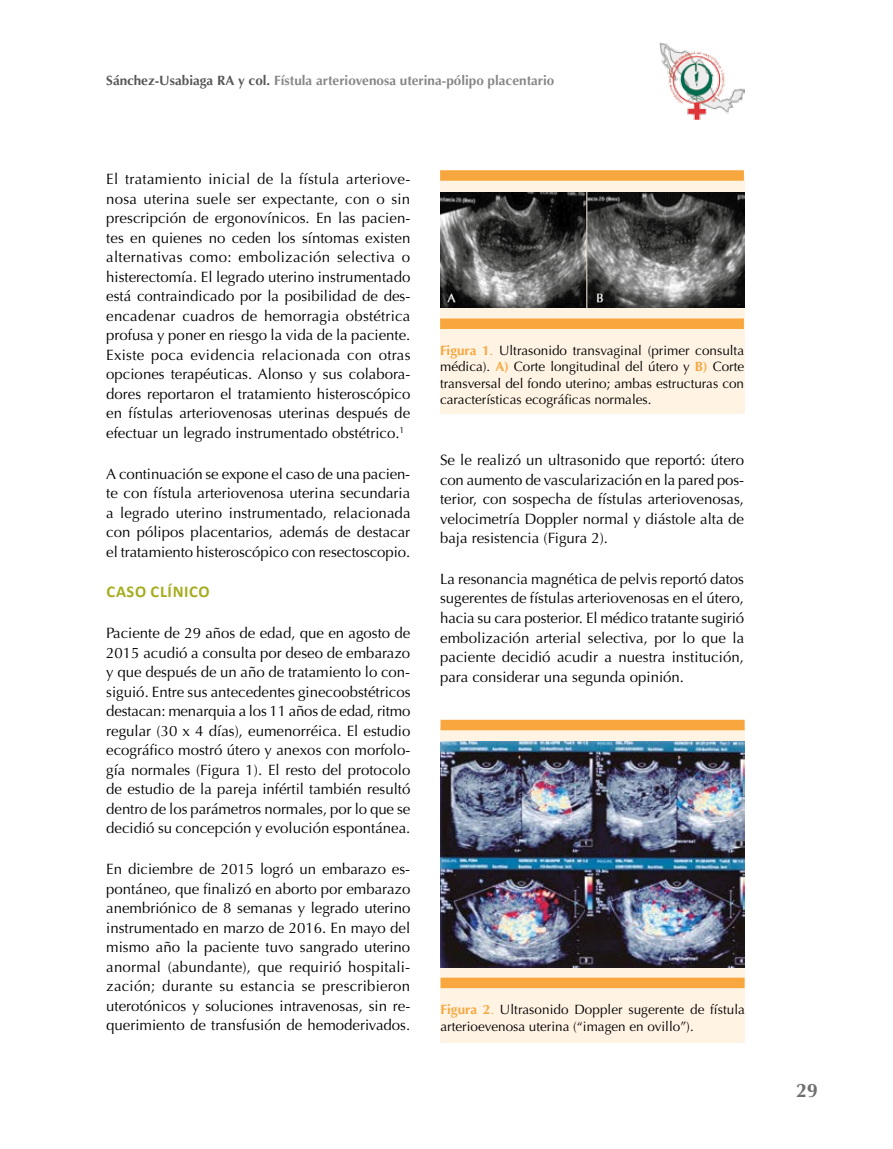
<style>
.page{position:relative;width:893px;height:1149px;background:#fff}
.page>*{position:absolute;margin:0;border:0;box-sizing:border-box;transform-origin:0 0}
.t1{font:700 19.5px "Optima";color:#706f6f}
.t2{font:700 16.5px "Calibri";letter-spacing:.04em;color:#a5ad1d}
.t3{font:15px/19.5px "Optima";color:#000;text-align:justify}
.t4{font:13.5px/16.5px "Optima";color:#000;text-align:justify}
.t5{font:700 13.5px "Optima";color:#878787}
.s1{color:#575756}
.s2{font-weight:700;color:#f7a73e}
.s3{color:#f7a73e}
</style>
<div class="page">
<div style="left:440px;top:175px;width:304px;height:238px;background:#fff3e4"></div>
<div style="left:440px;top:318px;width:304px;height:11px;background:#f7a73e"></div>
<div style="left:440px;top:170px;width:304px;height:11px;background:#f7a73e"></div>
<img style="left:440px;top:193px;width:304px;height:114px">
<div style="left:441px;top:724px;width:304px;height:318px;background:#fff3e4"></div>
<div style="left:441px;top:977px;width:304px;height:10px;background:#f7a73e"></div>
<div style="left:441px;top:719px;width:304px;height:11px;background:#f7a73e"></div>
<img style="left:440px;top:741px;width:305px;height:226px">
<img style="left:659px;top:43px;width:85px;height:76px">
<p class="t5" style="left:106px;top:73px;width:450px"><span class="s1">Sánchez-Usabiaga RA y col.</span> Fístula arteriovenosa uterina-pólipo placentario</p>
<p class="t3" style="left:106px;top:169px;width:306px">El tratamiento inicial de la fístula arteriove&shy;nosa uterina suele ser expectante, con o sin prescripción de ergonovínicos. En las pacien&shy;tes en quienes no ceden los síntomas existen alternativas como: embolización selectiva o histerectomía. El legrado uterino instrumentado está contraindicado por la posibilidad de des&shy;encadenar cuadros de hemorragia obstétrica profusa y poner en riesgo la vida de la paciente.<br>Existe poca evidencia relacionada con otras opciones terapéuticas. Alonso y sus colabora&shy;dores reportaron el tratamiento histeroscópico en fístulas arteriovenosas uterinas después de efectuar un legrado instrumentado obstétrico.<sup>1</sup></p>
<p class="t3" style="left:106px;top:463px;width:306px">A continuación se expone el caso de una pacien&shy;te con fístula arteriovenosa uterina secundaria a legrado uterino instrumentado, relacionada con pólipos placentarios, además de destacar el tratamiento histeroscópico con resectoscopio.</p>
<p class="t2" style="left:107px;top:581px;width:105px">CASO CLÍNICO</p>
<p class="t3" style="left:106px;top:623px;width:306px">Paciente de 29 años de edad, que en agosto de 2015 acudió a consulta por deseo de embarazo y que después de un año de tratamiento lo con&shy;siguió. Entre sus antecedentes ginecoobstétricos destacan: menarquia a los 11 años de edad, ritmo regular (30 x 4 días), eumenorréica. El estudio ecográfico mostró útero y anexos con morfolo&shy;gía normales (Figura 1). El resto del protocolo de estudio de la pareja infértil también resultó dentro de los parámetros normales, por lo que se decidió su concepción y evolución espontánea.</p>
<p class="t3" style="left:106px;top:859px;width:306px">En diciembre de 2015 logró un embarazo es&shy;pontáneo, que finalizó en aborto por embarazo anembriónico de 8 semanas y legrado uterino instrumentado en marzo de 2016. En mayo del mismo año la paciente tuvo sangrado uterino anormal (abundante), que requirió hospitali&shy;zación; durante su estancia se prescribieron uterotónicos y soluciones intravenosas, sin re&shy;querimiento de transfusión de hemoderivados.</p>
<p class="t4" style="left:440px;top:342px;width:306px"><span class="s2">Figura 1</span><span class="s3">.</span> Ultrasonido transvaginal (primer consulta médica). <span class="s2">A)</span> Corte longitudinal del útero y <span class="s2">B)</span> Corte transversal del fondo uterino; ambas estructuras con características ecográficas normales.</p>
<p class="t3" style="left:440px;top:450px;width:306px">Se le realizó un ultrasonido que reportó: útero con aumento de vascularización en la pared pos&shy;terior, con sospecha de fístulas arteriovenosas, velocimetría Doppler normal y diástole alta de baja resistencia (Figura 2).</p>
<p class="t3" style="left:440px;top:569px;width:306px">La resonancia magnética de pelvis reportó datos sugerentes de fístulas arteriovenosas en el útero, hacia su cara posterior. El médico tratante sugirió embolización arterial selectiva, por lo que la paciente decidió acudir a nuestra institución, para considerar una segunda opinión.</p>
<p class="t4" style="left:441px;top:1001px;width:306px"><span class="s2">Figura 2</span><span class="s3">.</span> Ultrasonido Doppler sugerente de fístula arterioevenosa uterina (“imagen en ovillo”).</p>
<h1 class="t1" style="left:796px;top:1079px;width:23px">29</h1>
</div>
